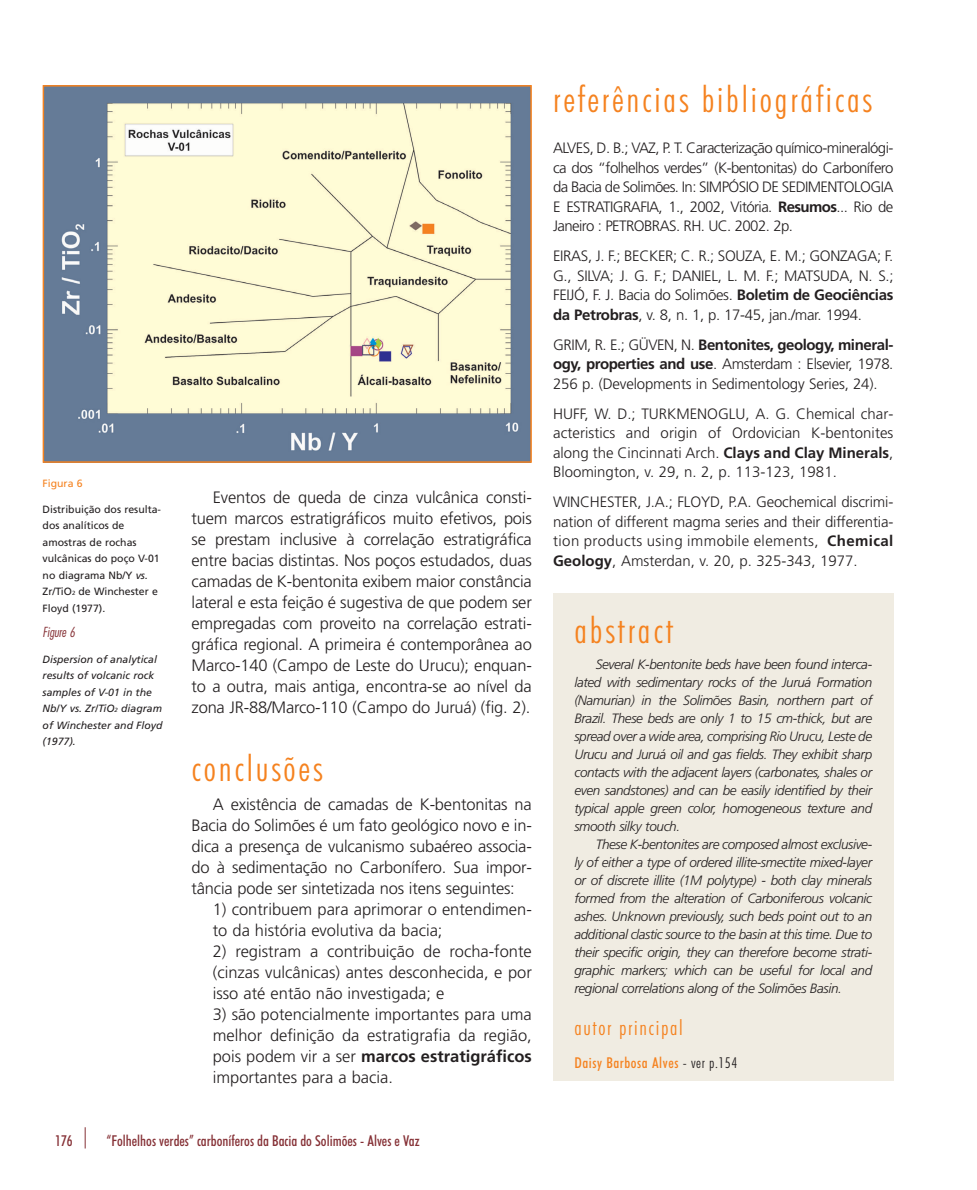
<style>
.page{position:relative;width:977px;height:1190px;background:#fff}
.page>*{position:absolute;margin:0;border:0;box-sizing:border-box;transform-origin:0 0}
.t1{font:300 condensed 36px "Futura BT";letter-spacing:.08em;color:#f5821f}
.t2{font:300 condensed 21px "Futura BT";letter-spacing:.08em;color:#f5821f}
.t3{font:300 16.5px/21px "Frutiger";color:#231f20;text-align:justify}
.t4{font:300 15px/19.5px "Frutiger";letter-spacing:-.01em;color:#231f20;text-align:justify}
.t5{font:500 condensed 15px "Futura BT";color:#853035}
.t6{font:500 condensed 15px "Futura BT";letter-spacing:.04em;color:#f5821f}
.t7{font:italic 300 13.5px/18px "Frutiger";letter-spacing:-.03em;color:#231f20;text-align:justify}
.t8{font:italic 13.5px "Futura Lt Cn BT";color:#853035}
.t9{font:10.5px/16.5px "Frutiger";color:#231f20}
.t10{font:italic 10.5px/16.5px "Frutiger";color:#231f20}
.t11{font:10.5px "Frutiger";color:#f5821f}
.s1{font-style:italic}
.s2{font-size:6px}
.s3{font-weight:700}
.s4{font-weight:300;color:#231f20}
</style>
<div class="page">
<img style="left:46px;top:88px;width:483px;height:372px">
<div style="left:43px;top:85px;width:489px;height:378px;border:2px solid #f5821f"></div>
<svg style="left:85px;top:1127px;width:1px;height:21px"></svg>
<div style="left:553px;top:592px;width:340px;height:488px;background:#f0ece2"></div>
<p class="t11" style="left:43px;top:479px;width:41px">Figura 6</p>
<p class="t9" style="left:43px;top:501px;width:120px">Distribuição dos resulta&shy;dos analíticos de amostras de rochas vulcânicas do poço V-01 no diagrama Nb/Y <span class="s1">vs.<br></span>Zr/TiO<span class="s2">2</span> de Winchester e<br>Floyd (1977).</p>
<p class="t8" style="left:43px;top:627px;width:34px">Figure 6</p>
<p class="t10" style="left:43px;top:651px;width:121px">Dispersion of analytical results of volcanic rock samples of V-01 in the<br>Nb/Y vs. Zr/TiO<span class="s2">2</span> diagram of Winchester and Floyd (1977).</p>
<p class="t3" style="left:191px;top:488px;width:342px;text-indent:21px">Eventos de queda de cinza vulcânica consti&shy;tuem marcos estratigráficos muito efetivos, pois se prestam inclusive à correlação estratigráfica entre bacias distintas. Nos poços estudados, duas camadas de K-bentonita exibem maior constância lateral e esta feição é sugestiva de que podem ser empregadas com proveito na correlação estrati&shy;gráfica regional. A primeira é contemporânea ao Marco-140 (Campo de Leste do Urucu); enquan&shy;to a outra, mais antiga, encontra-se ao nível da zona JR-88/Marco-110 (Campo do Juruá) (fig. 2).</p>
<h1 class="t1" style="left:191px;top:755px;width:132px">conclusões</h1>
<p class="t3" style="left:191px;top:795px;width:342px;text-indent:21px">A existência de camadas de K-bentonitas na Bacia do Solimões é um fato geológico novo e in&shy;dica a presença de vulcanismo subaéreo associa&shy;do à sedimentação no Carbonífero. Sua impor&shy;tância pode ser sintetizada nos itens seguintes:</p>
<p class="t3" style="left:213px;top:900px;width:320px">1) contribuem para aprimorar o entendimen&shy;to da história evolutiva da bacia;</p>
<p class="t3" style="left:213px;top:942px;width:320px">2) registram a contribuição de rocha-fonte (cinzas vulcânicas) antes desconhecida, e por isso até então não investigada; e</p>
<p class="t3" style="left:213px;top:1005px;width:320px">3) são potencialmente importantes para uma melhor definição da estratigrafia da região, pois podem vir a ser <span class="s3">marcos estratigráficos </span>importantes para a bacia.</p>
<p class="t5" style="left:55px;top:1135px;width:19px">176</p>
<p class="t5" style="left:106px;top:1135px;width:315px">“Folhelhos verdes” carboníferos da Bacia do Solimões - Alves e Vaz</p>
<h1 class="t1" style="left:553px;top:87px;width:320px">referências bibliográficas</h1>
<p class="t4" style="left:553px;top:139px;width:342px">ALVES, D. B.; VAZ, P. T. Caracterização químico-mineralógi&shy;ca dos “folhelhos verdes” (K-bentonitas) do Carbonífero da Bacia de Solimões. In: SIMPÓSIO DE SEDIMENTOLOGIA E ESTRATIGRAFIA, 1., 2002, Vitória. <span class="s3">Resumos</span>... Rio de Janeiro : PETROBRAS. RH. UC. 2002. 2p.</p>
<p class="t4" style="left:553px;top:247px;width:342px">EIRAS, J. F.; BECKER; C. R.; SOUZA, E. M.; GONZAGA; F.<br>G., SILVA; J. G. F.; DANIEL, L. M. F.; MATSUDA, N. S.; FEIJÓ, F. J. Bacia do Solimões. <span class="s3">Boletim de Geociências da Petrobras</span>, v. 8, n. 1, p. 17-45, jan./mar. 1994.</p>
<p class="t4" style="left:553px;top:336px;width:342px">GRIM, R. E.; GÜVEN, N. <span class="s3">Bentonites, geology, mineral&shy;ogy, properties and use</span>. Amsterdam : Elsevier, 1978.<br>256 p. (Developments in Sedimentology Series, 24).</p>
<p class="t4" style="left:553px;top:405px;width:342px">HUFF, W. D.; TURKMENOGLU, A. G. Chemical char&shy;acteristics and origin of Ordovician K-bentonites along the Cincinnati Arch. <span class="s3">Clays and Clay Minerals</span>, Bloomington, v. 29, n. 2, p. 113-123, 1981.</p>
<p class="t4" style="left:553px;top:493px;width:342px">WINCHESTER, J.A.; FLOYD, P.A. Geochemical discrimi&shy;nation of different magma series and their differentia&shy;tion products using immobile elements, <span class="s3">Chemical Geology</span>, Amsterdan, v. 20, p. 325-343, 1977.</p>
<h1 class="t1" style="left:574px;top:617px;width:100px">abstract</h1>
<p class="t7" style="left:574px;top:656px;width:299px;text-indent:21px">Several K-bentonite beds have been found interca&shy;lated with sedimentary rocks of the Juruá Formation (Namurian) in the Solimões Basin, northern part of Brazil. These beds are only 1 to 15 cm-thick, but are spread over a wide area, comprising Rio Urucu, Leste de Urucu and Juruá oil and gas fields. They exhibit sharp contacts with the adjacent layers (carbonates, shales or even sandstones) and can be easily identified by their typical apple green color, homogeneous texture and smooth silky touch.</p>
<p class="t7" style="left:574px;top:836px;width:299px;text-indent:21px">These K-bentonites are composed almost exclusive&shy;ly of either a type of ordered illite-smectite mixed-layer or of discrete illite (1M polytype) - both clay minerals formed from the alteration of Carboniferous volcanic ashes. Unknown previously, such beds point out to an additional clastic source to the basin at this time. Due to their specific origin, they can therefore become strati&shy;graphic markers; which can be useful for local and regional correlations along of the Solimões Basin.</p>
<p class="t2" style="left:574px;top:1020px;width:110px">autor principal</p>
<p class="t6" style="left:574px;top:1056px;width:164px">Daisy Barbosa Alves <span class="s4">- ver p.154</span></p>
</div>
